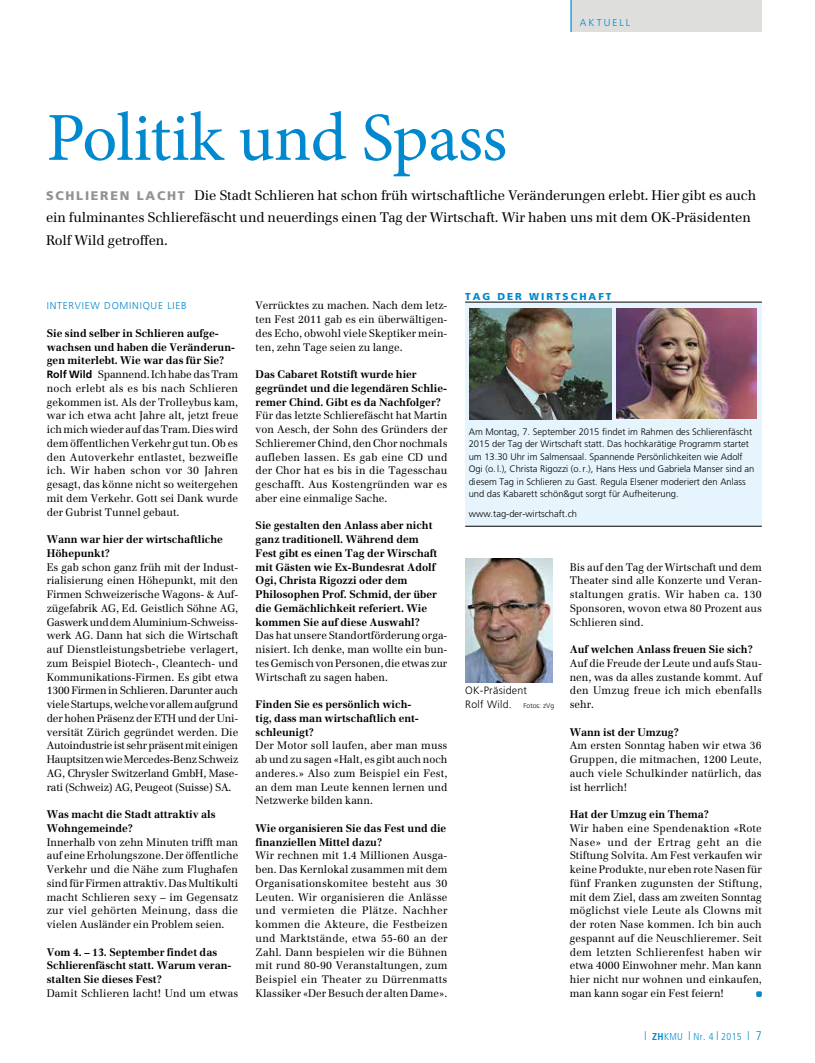
<style>
.page{position:relative;width:815px;height:1063px;background:#fff}
.page>*{position:absolute;margin:0;border:0;box-sizing:border-box;transform-origin:0 0}
.t1{font:68.75px "Minion Pro";letter-spacing:-.01em;color:#0089ce}
.t2{font:13.75px/22.5px "Emona";letter-spacing:-.01em;color:#000}
.t3{font:11px/13.8px "Emona";color:#000;text-align:justify}
.t4{font:700 11px/13.8px "Emona";color:#000}
.t5{font:300 10.62px/13.8px "Frutiger";letter-spacing:.025em;color:#000}
.t6{font:300 10px "Frutiger";letter-spacing:.075em;color:#0089ce}
.t7{font:300 condensed 10px "Frutiger";letter-spacing:.04em;color:#0089ce}
.t8{font:900 10px "Frutiger";letter-spacing:.2em;color:#0089ce}
.t9{font:300 10px "Frutiger";letter-spacing:.2em;color:#0089ce}
.t10{font:300 9.38px/12.5px "Frutiger";color:#000}
.s1{font-family:"Frutiger";font-weight:900;font-size:12.5px;color:#949290}
.s2{font-weight:700}
.s3{font-family:"Frutiger";font-weight:700;font-size:10.62px}
.s4{font-size:6.88px}
.s5{font-weight:700;font-stretch:normal;font-size:11.88px}
.s6{font-size:12.5px}
</style>
<div class="page">
<div style="left:465px;top:302px;width:297px;height:224px;background:#e6f5fd"></div>
<img style="left:617px;top:308px;width:139px;height:110px">
<svg style="left:756px;top:991px;width:6px;height:6px"></svg>
<div style="left:570px;top:0;width:192px;height:32px;background:#dededd"></div>
<hr style="left:570px;top:0;width:2px;height:32px;background:#00a2e6">
<img style="left:465px;top:558px;width:87px;height:124px">
<hr style="left:465px;top:302px;width:297px;height:1px;background:#000">
<hr style="left:465px;top:526px;width:297px;height:1px;background:#000">
<img style="left:469px;top:309px;width:142px;height:111px">
<p class="t9" style="left:580px;top:17px;width:52px">AKTUELL</p>
<h1 class="t1" style="left:46px;top:92px;width:462px">Politik und Spass</h1>
<p class="t2" style="left:46px;top:184px;width:712px"><span class="s1">SCHLIEREN LACHT</span> Die Stadt Schlieren hat schon früh wirtschaftliche Veränderungen erlebt. Hier gibt es auch ein fulminantes Schlierefäscht und neuerdings einen Tag der Wirtschaft. Wir haben uns mit dem OK-Präsidenten<br>Rolf Wild getroffen.</p>
<p class="t6" style="left:47px;top:300px;width:142px">INTERVIEW DOMINIQUE LIEB</p>
<p class="t3" style="left:47px;top:326px;width:193px;text-align:left"><span class="s2">Sie sind selber in Schlieren aufge&shy;wachsen und haben die Veränderun&shy;gen miterlebt. Wie war das für Sie?<br></span><span class="s3">Rolf Wild</span> Spannend. Ich habe das Tram noch erlebt als es bis nach Schlieren gekommen ist. Als der Trolleybus kam, war ich etwa acht Jahre alt, jetzt freue ich mich wieder auf das Tram. Dies wird dem öffentlichen Verkehr gut tun. Ob es den Autoverkehr entlastet, bezweifle ich. Wir haben schon vor 30 Jahren gesagt, das könne nicht so weitergehen mit dem Verkehr. Gott sei Dank wurde der Gubrist Tunnel gebaut.</p>
<p class="t4" style="left:47px;top:532px;width:178px">Wann war hier der wirtschaftliche<br>Höhepunkt?</p>
<p class="t3" style="left:47px;top:560px;width:193px">Es gab schon ganz früh mit der Indust&shy;rialisierung einen Höhepunkt, mit den Firmen Schweizerische Wagons- &amp; Auf&shy;zügefabrik AG, Ed. Geistlich Söhne AG, Gaswerk und dem Aluminium-Schweiss&shy;werk AG. Dann hat sich die Wirtschaft auf Dienstleistungsbetriebe verlagert, zum Beispiel Biotech-, Cleantech- und Kommunikations-Firmen. Es gibt etwa 1300 Firmen in Schlieren. Darunter auch viele Startups, welche vor allem aufgrund der hohen Präsenz der ETH und der Uni&shy;versität Zürich gegründet werden. Die Autoindustrie ist sehr präsent mit einigen Hauptsitzen wie Mercedes-Benz Schweiz AG, Chrysler Switzerland GmbH, Mase&shy;rati (Schweiz) AG, Peugeot (Suisse) SA.</p>
<p class="t4" style="left:47px;top:807px;width:170px">Was macht die Stadt attraktiv als<br>Wohngemeinde?</p>
<p class="t3" style="left:47px;top:835px;width:193px">Innerhalb von zehn Minuten trifft man auf eine Erholungszone. Der öffentliche Verkehr und die Nähe zum Flughafen sind für Firmen attraktiv. Das Multikulti macht Schlieren sexy – im Gegensatz zur viel gehörten Meinung, dass die vielen Ausländer ein Problem seien.</p>
<p class="t4" style="left:47px;top:945px;width:186px">Vom 4. – 13. September findet das<br>Schlierenfäscht statt. Warum veran&shy;stalten Sie dieses Fest?</p>
<p class="t3" style="left:47px;top:986px;width:193px">Damit Schlieren lacht! Und um etwas</p>
<p class="t3" style="left:256px;top:299px;width:193px">Verrücktes zu machen. Nach dem letz&shy;ten Fest 2011 gab es ein überwältigen&shy;des Echo, obwohl viele Skeptiker mein&shy;ten, zehn Tage seien zu lange.</p>
<p class="t4" style="left:256px;top:367px;width:193px">Das Cabaret Rotstift wurde hier gegründet und die legendären Schlie&shy;remer Chind. Gibt es da Nachfolger?</p>
<p class="t3" style="left:256px;top:409px;width:193px">Für das letzte Schlierefäscht hat Martin von Aesch, der Sohn des Gründers der Schlieremer Chind, den Chor nochmals aufleben lassen. Es gab eine CD und der Chor hat es bis in die Tagesschau geschafft. Aus Kostengründen war es aber eine einmalige Sache.</p>
<p class="t4" style="left:256px;top:519px;width:183px">Sie gestalten den Anlass aber nicht ganz traditionell. Während dem Fest gibt es einen Tag der Wirschaft mit Gästen wie Ex-Bundesrat Adolf Ogi, Christa Rigozzi oder dem Philosophen Prof. Schmid, der über die Gemächlichkeit referiert. Wie kommen Sie auf diese Auswahl?</p>
<p class="t3" style="left:256px;top:629px;width:193px">Das hat unsere Standortförderung orga&shy;nisiert. Ich denke, man wollte ein bun&shy;tes Gemisch von Personen, die etwas zur Wirtschaft zu sagen haben.</p>
<p class="t4" style="left:256px;top:697px;width:164px">Finden Sie es persönlich wich&shy;tig, dass man wirtschaftlich ent&shy;schleunigt?</p>
<p class="t3" style="left:256px;top:739px;width:193px">Der Motor soll laufen, aber man muss ab und zu sagen «Halt, es gibt auch noch anderes.» Also zum Beispiel ein Fest, an dem man Leute kennen lernen und Netzwerke bilden kann.</p>
<p class="t4" style="left:256px;top:821px;width:192px">Wie organisieren Sie das Fest und die finanziellen Mittel dazu?</p>
<p class="t3" style="left:256px;top:849px;width:193px">Wir rechnen mit 1.4 Millionen Ausga&shy;ben. Das Kernlokal zusammen mit dem Organisationskomitee besteht aus 30<br>Leuten. Wir organisieren die Anlässe und vermieten die Plätze. Nachher kommen die Akteure, die Festbeizen und Marktstände, etwa 55-60 an der Zahl. Dann bespielen wir die Bühnen mit rund 80-90 Veranstaltungen, zum Beispiel ein Theater zu Dürrenmatts Klassiker «Der Besuch der alten Dame».</p>
<p class="t8" style="left:465px;top:291px;width:148px">TAG DER WIRTSCHAFT</p>
<p class="t10" style="left:469px;top:425px;width:287px">Am Montag, 7. September 2015 findet im Rahmen des Schlierenfäscht 2015 der Tag der Wirtschaft statt. Das hochkarätige Programm startet um 13.30 Uhr im Salmensaal. Spannende Persönlichkeiten wie Adolf Ogi (o.l.), Christa Rigozzi (o.r.), Hans Hess und Gabriela Manser sind an diesem Tag in Schlieren zu Gast. Regula Elsener moderiert den Anlass und das Kabarett schön&amp;gut sorgt für Aufheiterung.</p>
<p class="t10" style="left:469px;top:507px;width:110px">www.tag-der-wirtschaft.ch</p>
<p class="t5" style="left:465px;top:684px;width:90px">OK-Präsident<br>Rolf Wild. <span class="s4">Fotos: zVg</span></p>
<p class="t3" style="left:570px;top:560px;width:194px">Bis auf den Tag der Wirtschaft und dem Theater sind alle Konzerte und Veran&shy;staltungen gratis. Wir haben ca. 130<br>Sponsoren, wovon etwa 80 Prozent aus Schlieren sind.</p>
<p class="t4" style="left:570px;top:642px;width:184px">Auf welchen Anlass freuen Sie sich?</p>
<p class="t3" style="left:570px;top:656px;width:194px">Auf die Freude der Leute und aufs Stau&shy;nen, was da alles zustande kommt. Auf den Umzug freue ich mich ebenfalls sehr.</p>
<p class="t4" style="left:570px;top:725px;width:111px">Wann ist der Umzug?</p>
<p class="t3" style="left:570px;top:739px;width:194px">Am ersten Sonntag haben wir etwa 36<br>Gruppen, die mitmachen, 1200 Leute, auch viele Schulkinder natürlich, das ist herrlich!</p>
<p class="t4" style="left:570px;top:807px;width:141px">Hat der Umzug ein Thema?</p>
<p class="t3" style="left:570px;top:821px;width:194px">Wir haben eine Spendenaktion «Rote Nase» und der Ertrag geht an die Stiftung Solvita. Am Fest verkaufen wir keine Produkte, nur eben rote Nasen für fünf Franken zugunsten der Stiftung, mit dem Ziel, dass am zweiten Sonntag möglichst viele Leute als Clowns mit der roten Nase kommen. Ich bin auch gespannt auf die Neuschlieremer. Seit dem letzten Schlierenfest haben wir etwa 4000 Einwohner mehr. Man kann hier nicht nur wohnen und einkaufen, man kann sogar ein Fest feiern!</p>
<p class="t7" style="left:645px;top:1031px;width:119px"><span class="s5">l</span> <span class="s2">ZH</span>KMU <span class="s5">l</span> Nr. 4 <span class="s5">l</span> 2015 <span class="s5">l</span> <span class="s6">7</span></p>
</div>
